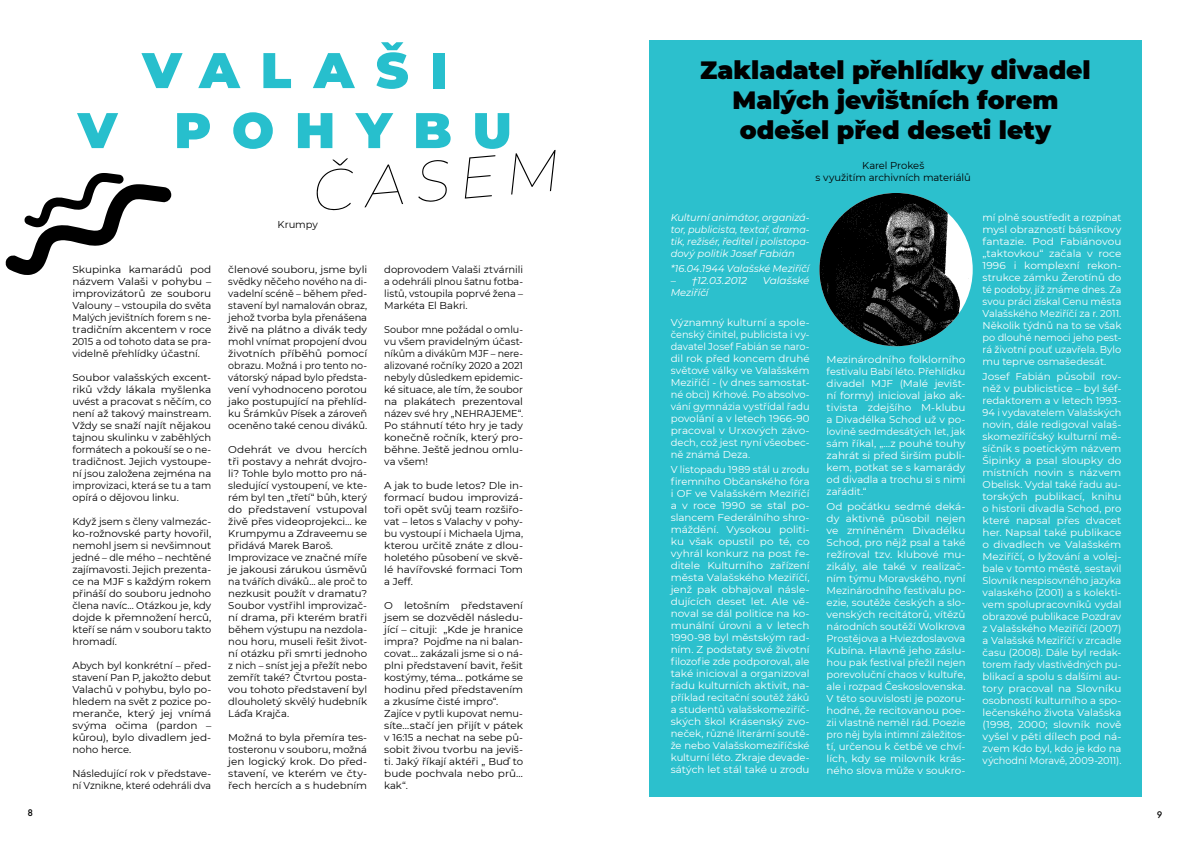
<style>
.page{position:relative;width:1191px;height:842px;background:#fff}
.page>*{position:absolute;margin:0;border:0;box-sizing:border-box;transform-origin:0 0}
.t1{font:italic 100 58px "Montserrat";color:#000}
.t2{font:900 50px/60px "Montserrat";letter-spacing:.42em;color:#27bfcd;text-align:center}
.t3{font:900 25px/30px "Montserrat";color:#000;text-align:center}
.t4{font:10px/12px "Montserrat";letter-spacing:-.005em;color:#fff;text-align:justify;scale:1.05 1}
.t5{font:10px/12px "Montserrat";letter-spacing:-.005em;color:#000;text-align:justify;scale:1.05 1}
.t6{font:10px/12px "Montserrat";letter-spacing:-.005em;color:#fff;text-align:justify}
.t7{font:10px/12px "Montserrat";letter-spacing:-.005em;color:#000;text-align:justify}
.t8{font:10px/12px "Montserrat";letter-spacing:-.005em;color:#000;text-align:justify;scale:1.04 1}
.t9{font:10px/12px "Montserrat";letter-spacing:-.005em;color:#000;text-align:justify;scale:.96 1}
.t10{font:italic 10px/12px "Montserrat";letter-spacing:-.005em;color:#fff;text-align:justify}
.t11{font:italic 10px "Montserrat";letter-spacing:-.005em;color:#fff;scale:1.05 1}
.t12{font:500 10px "Futura TOT";color:#000}
</style>
<div class="page">
<div style="left:649px;top:40px;width:492px;height:757px;background:#2cc0cd"></div>
<svg style="left:5px;top:173px;width:166px;height:102px"></svg>
<img style="left:819px;top:193px;width:153px;height:153px;border-radius:77px">
<h2 class="t2" style="left:78px;top:37px;width:435px">VALAŠI<br>V POHYBU</h2>
<h1 class="t1" style="left:309px;top:153px;width:250px;rotate:-5deg">ČASEM</h1>
<p class="t5" style="left:72px;top:263px;width:134px">Skupinka kamarádů pod názvem Valaši v pohybu – improvizátorů ze souboru Valouny – vstoupila do světa Malých jevištních forem s ne&shy;tradičním akcentem v roce 2015 a od tohoto data se pra&shy;videlně přehlídky účastní.</p>
<p class="t5" style="left:72px;top:371px;width:134px">Soubor valašských excent&shy;riků vždy lákala myšlenka uvést a pracovat s něčím, co není až takový mainstream.<br>Vždy se snaží najít nějakou tajnou skulinku v zaběhlých formátech a pokouší se o ne&shy;tradičnost. Jejich vystoupe&shy;ní jsou založena zejména na improvizaci, která se tu a tam opírá o dějovou linku.</p>
<p class="t7" style="left:72px;top:515px;width:140px">Když jsem s členy valmezác&shy;ko-rožnovské party hovořil, nemohl jsem si nevšimnout jedné – dle mého – nechtěné zajímavosti. Jejich prezenta&shy;ce na MJF s každým rokem přináší do souboru jednoho člena navíc… Otázkou je, kdy dojde k přemnožení herců, kteří se nám v souboru takto hromadí.</p>
<p class="t7" style="left:72px;top:659px;width:140px">Abych byl konkrétní – před&shy;stavení Pan P, jakožto debut Valachů v pohybu, bylo po&shy;hledem na svět z pozice po&shy;meranče, který jej vnímá svýma očima (pardon – kůrou), bylo divadlem jed&shy;noho herce.</p>
<p class="t7" style="left:72px;top:767px;width:140px">Následující rok v představe&shy;ní Vznikne, které odehráli dva</p>
<p class="t7" style="left:277px;top:218px;width:42px">Krumpy</p>
<p class="t8" style="left:228px;top:263px;width:135px">členové souboru, jsme byli svědky něčeho nového na di&shy;vadelní scéně – během před&shy;stavení byl namalován obraz, jehož tvorba byla přenášena živě na plátno a divák tedy mohl vnímat propojení dvou životních příběhů pomocí obrazu. Možná i pro tento no&shy;vátorský nápad bylo předsta&shy;vení vyhodnoceno porotou jako postupující na přehlíd&shy;ku Šrámkův Písek a zároveň oceněno také cenou diváků.</p>
<p class="t5" style="left:228px;top:443px;width:134px;text-align:left">Odehrát ve dvou hercích tři postavy a nehrát dvojro&shy;li? Tohle bylo motto pro ná&shy;sledující vystoupení, ve kte&shy;rém byl ten „třetí“ bůh, který do představení vstupoval živě přes videoprojekci… ke<br>Krumpymu a Zdraveemu se přidává Marek Baroš.<br>Improvizace ve značné míře je jakousi zárukou úsměvů na tvářích diváků… ale proč to nezkusit použít v dramatu?<br>Soubor vystřihl improvizač&shy;ní drama, při kterém bratři během výstupu na nezdola&shy;nou horu, museli řešit život&shy;ní otázku při smrti jednoho z nich – sníst jej a přežít nebo zemřít také? Čtvrtou posta&shy;vou tohoto představení byl dlouholetý skvělý hudebník<br>Láďa Krajča.</p>
<p class="t8" style="left:228px;top:731px;width:135px">Možná to byla přemíra tes&shy;tosteronu v souboru, možná jen logický krok. Do před&shy;stavení, ve kterém ve čty&shy;řech hercích a s hudebním</p>
<p class="t7" style="left:384px;top:263px;width:140px">doprovodem Valaši ztvárnili a odehráli plnou šatnu fotba&shy;listů, vstoupila poprvé žena – Markéta El Bakri.</p>
<p class="t9" style="left:384px;top:323px;width:146px">Soubor mne požádal o omlu&shy;vu všem pravidelným účast&shy;níkům a divákům MJF – nere&shy;alizované ročníky 2020 a 2021 nebyly důsledkem epidemic&shy;ké situace, ale tím, že soubor na plakátech prezentoval název své hry „NEHRAJEME“.<br>Po stáhnutí této hry je tady konečně ročník, který pro&shy;běhne. Ještě jednou omlu&shy;va všem!</p>
<p class="t7" style="left:384px;top:479px;width:140px">A jak to bude letos? Dle in&shy;formací budou improvizá&shy;toři opět svůj team rozšiřo&shy;vat – letos s Valachy v pohy&shy;bu vystoupí i Michaela Ujma, kterou určitě znáte z dlou&shy;holetého působení ve skvě&shy;lé havířovské formaci Tom a Jeff.</p>
<p class="t5" style="left:384px;top:599px;width:134px;text-align:left">O letošním představení jsem se dozvěděl následu&shy;jící – cituji: „Kde je hranice impra? Pojďme na ni balan&shy;covat… zakázali jsme si o ná&shy;plni představení bavit, řešit kostýmy, téma… potkáme se hodinu před představením a zkusíme čisté impro“.<br>Zajíce v pytli kupovat nemu&shy;síte…stačí jen přijít v pátek v 16:15 a nechat na sebe pů&shy;sobit živou tvorbu na jeviš&shy;ti. Jaký říkají aktéři „ Buď to bude pochvala nebo prů… kak“.</p>
<h3 class="t3" style="left:700px;top:53px;width:392px">Zakladatel přehlídky divadel<br>Malých jevištních forem odešel před deseti lety</h3>
<p class="t7" style="left:815px;top:159px;width:157px;text-align:center">Karel Prokeš<br>s využitím archivních materiálů</p>
<p class="t10" style="left:671px;top:212px;width:140px">Kulturní animátor, organizá&shy;tor, publicista, textař, drama&shy;tik, režisér, ředitel i polistopa&shy;dový politik Josef Fabián</p>
<p class="t10" style="left:671px;top:262px;width:140px">*16.04.1944 Valašské Meziříčí</p>
<p class="t11" style="left:671px;top:274px;width:74px">– †12.03.2012</p>
<p class="t11" style="left:763px;top:274px;width:46px">Valašské</p>
<p class="t10" style="left:671px;top:286px;width:39px">Meziříčí</p>
<p class="t6" style="left:671px;top:316px;width:140px">Významný kulturní a spole&shy;čenský činitel, publicista i vy&shy;davatel Josef Fabián se naro&shy;dil rok před koncem druhé světové války ve Valašském Meziříčí - (v dnes samostat&shy;né obci) Krhové. Po absolvo&shy;vání gymnázia vystřídal řadu povolání a v letech 1966-90 pracoval v Urxových závo&shy;dech, což jest nyní všeobec&shy;ně známá Deza.</p>
<p class="t6" style="left:671px;top:463px;width:140px">V listopadu 1989 stál u zrodu firemního Občanského fóra i OF ve Valašském Meziříčí a v roce 1990 se stal po&shy;slancem Federálního shro&shy;máždění. Vysokou politi&shy;ku však opustil po té, co vyhrál konkurz na post ře&shy;ditele Kulturního zařízení města Valašského Meziříčí, jenž pak obhajoval násle&shy;dujících deset let. Ale vě&shy;noval se dál politice na ko&shy;munální úrovni a v letech 1990-98 byl městským rad&shy;ním. Z podstaty své životní filozofie zde podporoval, ale také inicioval a organizoval řadu kulturních aktivit, na&shy;příklad recitační soutěž žáků a studentů valašskomeziříč&shy;ských škol Krásenský zvo&shy;neček, různé literární soutě&shy;že nebo Valašskomeziříčské kulturní léto. Zkraje devade&shy;sátých let stál také u zrodu</p>
<p class="t4" style="left:826px;top:353px;width:134px">Mezinárodního folklorního festivalu Babí léto. Přehlídku divadel MJF (Malé jevišt&shy;ní formy) inicioval jako ak&shy;tivista zdejšího M-klubu a Divadélka Schod už v po&shy;lovině sedmdesátých let, jak sám říkal, „…z pouhé touhy zahrát si před širším publi&shy;kem, potkat se s kamarády od divadla a trochu si s nimi zařádit.“</p>
<p class="t4" style="left:826px;top:500px;width:134px">Od počátku sedmé deká&shy;dy aktivně působil nejen ve zmíněném Divadélku Schod, pro nějž psal a také režíroval tzv. klubové mu&shy;zikály, ale také v realizač&shy;ním týmu Moravského, nyní Mezinárodního festivalu po&shy;ezie, soutěže českých a slo&shy;venských recitátorů, vítězů národních soutěží Wolkrova Prostějova a Hviezdoslavova Kubína. Hlavně jeho záslu&shy;hou pak festival přežil nejen porevoluční chaos v kultuře, ale i rozpad Československa.<br>V této souvislosti je pozoru&shy;hodné, že recitovanou poe&shy;zii vlastně neměl rád. Poezie pro něj byla intimní záležitos&shy;tí, určenou k četbě ve chví&shy;lích, kdy se milovník krás&shy;ného slova může v soukro-</p>
<p class="t6" style="left:982px;top:212px;width:140px">mí plně soustředit a rozpínat mysl obrazností básníkovy fantazie. Pod Fabiánovou „taktovkou“ začala v roce 1996 i komplexní rekon&shy;strukce zámku Žerotínů do té podoby, jíž známe dnes. Za svou práci získal Cenu města Valašského Meziříčí za r. 2011.<br>Několik týdnů na to se však po dlouhé nemoci jeho pest&shy;rá životní pouť uzavřela. Bylo mu teprve osmašedesát.</p>
<p class="t4" style="left:982px;top:370px;width:134px">Josef Fabián působil rov&shy;něž v publicistice – byl šéf&shy;redaktorem a v letech 1993- 94 i vydavatelem Valašských novin, dále redigoval valaš&shy;skomeziříčský kulturní mě&shy;síčník s poetickým názvem Šipinky a psal sloupky do místních novin s názvem Obelisk. Vydal také řadu au&shy;torských publikací, knihu o historii divadla Schod, pro které napsal přes dvacet her. Napsal také publikace o divadlech ve Valašském Meziříčí, o lyžování a volej&shy;bale v tomto městě, sestavil Slovník nespisovného jazyka valaského (2001) a s kolekti&shy;vem spolupracovníků vydal obrazové publikace Pozdrav z Valašského Meziříčí (2007) a Valašské Meziříčí v zrcadle času (2008). Dále byl redak&shy;torem řady vlastivědných pu&shy;blikací a spolu s dalšími au&shy;tory pracoval na Slovníku osobností kulturního a spo&shy;lečenského života Valašska (1998, 2000; slovník nově vyšel v pěti dílech pod ná&shy;zvem Kdo byl, kdo je kdo na východní Moravě, 2009-2011).</p>
<p class="t12" style="left:27px;top:806px;width:7px">8</p>
<p class="t12" style="left:1156px;top:808px;width:7px">9</p>
</div>
